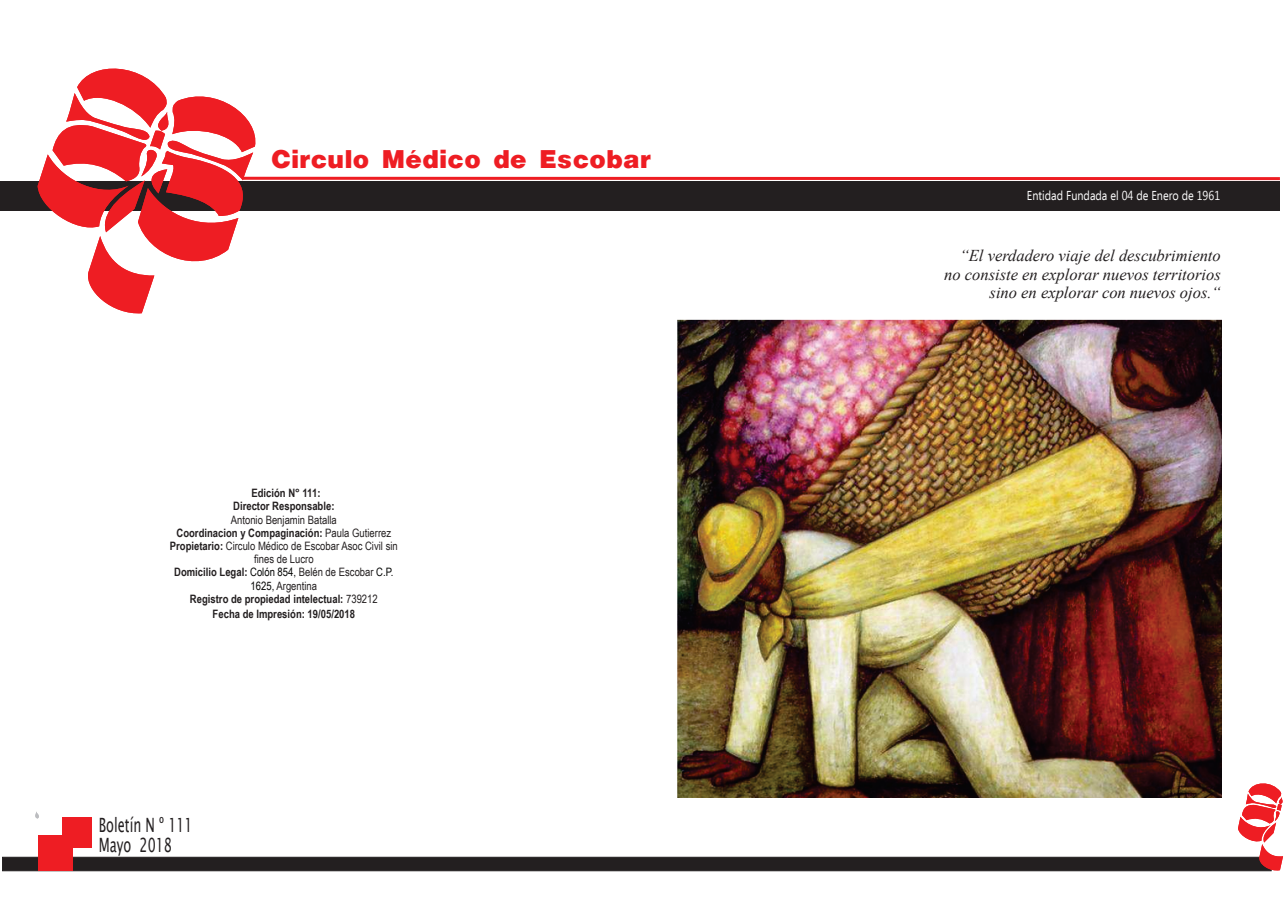
<style>
.page{position:relative;width:1285px;height:919px;background:#fff}
.page>*{position:absolute;margin:0;border:0;box-sizing:border-box;transform-origin:0 0}
.t1{font:900 26.55px "Arena";color:#ee1d23}
.t2{font:19.65px/20.4px "Lucida Sans Unicode";color:#231f20;scale:.65 1}
.t3{font:italic 16.5px/18.3px "Times New Roman";color:#231f20;text-align:right}
.t4{font:12.9px "Ebrima";color:#fff;scale:.84 1}
.t5{font:11.55px/13.2px "Arial Narrow";color:#231f20;text-align:center}
.t6{font:700 11.55px/13.2px "Arial Narrow";color:#231f20;text-align:center}
.s1{font-weight:700}
.s2{color:#040504}
</style>
<div class="page">
<div style="left:0;top:181px;width:1280px;height:29px;background:#231f20"></div>
<svg style="left:38px;top:68px;width:222px;height:246px"></svg>
<hr style="left:243px;top:177px;width:1036px;height:3px;background:#ee1d23">
<img style="left:677px;top:320px;width:544px;height:460px">
<svg style="left:2px;top:780px;width:1280px;height:91px"></svg>
<h1 class="t1" style="left:271px;top:146px;width:381px">Circulo Médico de Escobar</h1>
<p class="t6" style="left:233px;top:487px;width:103px">Edición N° 111:<br>Director Responsable:</p>
<p class="t5" style="left:170px;top:514px;width:229px">Antonio Benjamin Batalla<br><span class="s1">Coordinacion y Compaginación:</span> Paula Gutierrez <span class="s1">Propietario:</span> Circulo Médico de Escobar Asoc Civil sin fines de Lucro<br><span class="s1">Domicilio Legal:</span> <span class="s2">Colón 854,</span> Belén de Escobar <span class="s2">C.P.<br>1625,</span> Argentina<br><span class="s1">Registro de propiedad intelectual:</span> 739212</p>
<p class="t6" style="left:213px;top:608px;width:144px">Fecha de Impresión: 19/05/2018</p>
<h2 class="t2" style="left:99px;top:816px;width:146px">Boletín N º 111<br>Mayo 2018</h2>
<p class="t4" style="left:1026px;top:191px;width:231px">Entidad Fundada el 04 de Enero de 1961</p>
<h3 class="t3" style="left:944px;top:248px;width:278px">“El verdadero viaje del descubrimiento no consiste en explorar nuevos territorios sino en explorar con nuevos ojos.“</h3>
</div>
